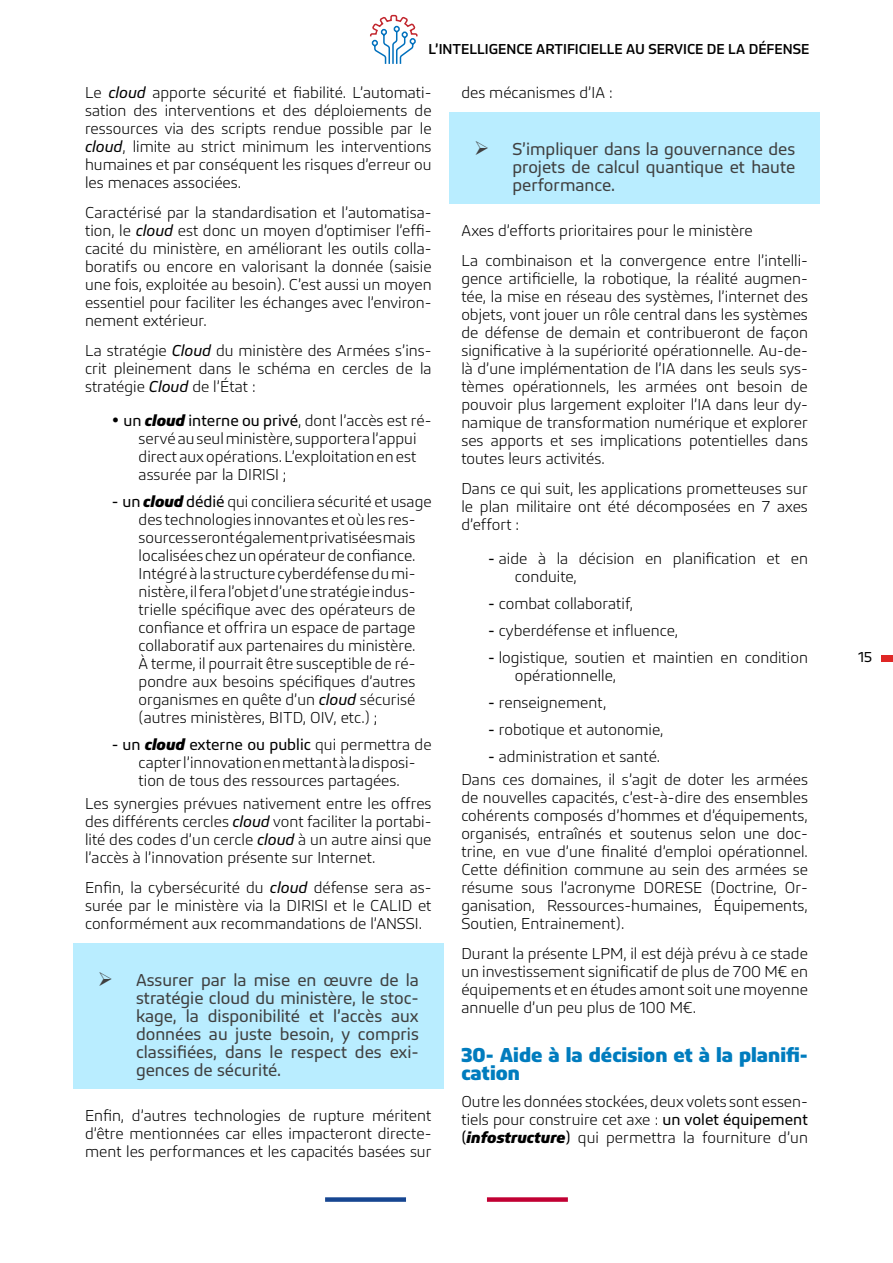
<style>
.page{position:relative;width:893px;height:1263px;background:#fff}
.page>*{position:absolute;margin:0;border:0;box-sizing:border-box;transform-origin:0 0}
.t1{font:700 21px/18px "Bega";color:#007cbe}
.t2{font:18px/18px "Bega";color:#404040;text-align:justify}
.t3{font:300 16.5px/18px "Bega";color:#000;text-align:justify}
.t4{font:500 15px "Bega";color:#000}
.t5{font:15px "Bega";color:#000}
.s1{font-weight:400;font-style:italic}
.s2{font-weight:400}
.s3{font-weight:700;font-style:italic}
</style>
<div class="page">
<div style="left:325px;top:1197px;width:81px;height:5px;background:#174691"></div>
<div style="left:487px;top:1197px;width:81px;height:5px;background:#c10033"></div>
<div style="left:881px;top:655px;width:12px;height:7px;background:#df2625"></div>
<svg style="left:370px;top:14px;width:48px;height:50px"></svg>
<div style="left:73px;top:944px;width:371px;height:145px;background:#b9edff"></div>
<div style="left:449px;top:113px;width:371px;height:91px;background:#b9edff"></div>
<p class="t4" style="left:428px;top:40px;width:382px">L’INTELLIGENCE ARTIFICIELLE AU SERVICE DE LA DÉFENSE</p>
<p class="t3" style="left:85px;top:83px;width:348px">Le <span class="s1">cloud</span> apporte sécurité et fiabilité. L’automati&shy;sation des interventions et des déploiements de ressources via des scripts rendue possible par le <span class="s1">cloud</span>, limite au strict minimum les interventions humaines et par conséquent les risques d’erreur ou les menaces associées.</p>
<p class="t3" style="left:85px;top:203px;width:348px">Caractérisé par la standardisation et l’automatisa&shy;tion, le <span class="s1">cloud</span> est donc un moyen d’optimiser l’effi&shy;cacité du ministère, en améliorant les outils colla&shy;boratifs ou encore en valorisant la donnée (saisie une fois, exploitée au besoin). C’est aussi un moyen essentiel pour faciliter les échanges avec l’environ&shy;nement extérieur.</p>
<p class="t3" style="left:85px;top:341px;width:348px">La stratégie <span class="s1">Cloud</span> du ministère des Armées s’ins&shy;crit pleinement dans le schéma en cercles de la stratégie <span class="s1">Cloud</span> de l’État :</p>
<p class="t3" style="left:139px;top:412px;width:294px;text-align:left;text-indent:-27px">• <span class="s2">un</span> <span class="s3">cloud</span> <span class="s2">interne ou privé</span>, dont l’accès est ré&shy;servé au seul ministère, supportera l’appui direct aux opérations. L’exploitation en est assurée par la DIRISI ;</p>
<p class="t3" style="left:139px;top:493px;width:294px;text-align:left;text-indent:-27px"><span class="s2">- un</span> <span class="s3">cloud</span> <span class="s2">dédié</span> qui conciliera sécurité et usage des technologies innovantes et où les res&shy;sources seront également privatisées mais localisées chez un opérateur de confiance.<br>Intégré à la structure cyberdéfense du mi&shy;nistère, il fera l’objet d’une stratégie indus&shy;trielle spécifique avec des opérateurs de confiance et offrira un espace de partage collaboratif aux partenaires du ministère.<br>À terme, il pourrait être susceptible de ré&shy;pondre aux besoins spécifiques d’autres organismes en quête d’un <span class="s1">cloud</span> sécurisé (autres ministères, BITD, OIV, etc.) ;</p>
<p class="t3" style="left:139px;top:736px;width:295px;text-align:left;text-indent:-27px"><span class="s2">- un</span> <span class="s3">cloud</span> <span class="s2">externe ou public</span> qui permettra de capter l’innovation en mettant à la disposi&shy;tion de tous des ressources partagées.</p>
<p class="t3" style="left:85px;top:794px;width:348px">Les synergies prévues nativement entre les offres des différents cercles <span class="s1">cloud</span> vont faciliter la portabi&shy;lité des codes d’un cercle <span class="s1">cloud</span> à un autre ainsi que l’accès à l’innovation présente sur Internet.</p>
<p class="t3" style="left:85px;top:878px;width:348px">Enfin, la cybersécurité du <span class="s1">cloud</span> défense sera as&shy;surée par le ministère via la DIRISI et le CALID et conformément aux recommandations de l’ANSSI.</p>
<p class="t3" style="left:461px;top:83px;width:153px">des mécanismes d’IA :</p>
<p class="t2" style="left:512px;top:140px;width:284px;text-indent:-38px">➢ S’impliquer dans la gouvernance des projets de calcul quantique et haute performance.</p>
<p class="t3" style="left:461px;top:215px;width:348px;line-height:30px">Axes d’efforts prioritaires pour le ministère<br>La combinaison et la convergence entre l’intelli-</p>
<p class="t3" style="left:461px;top:269px;width:348px">gence artificielle, la robotique, la réalité augmen&shy;tée, la mise en réseau des systèmes, l’internet des objets, vont jouer un rôle central dans les systèmes de défense de demain et contribueront de façon significative à la supériorité opérationnelle. Au-de&shy;là d’une implémentation de l’IA dans les seuls sys&shy;tèmes opérationnels, les armées ont besoin de pouvoir plus largement exploiter l’IA dans leur dy&shy;namique de transformation numérique et explorer ses apports et ses implications potentielles dans toutes leurs activités.</p>
<p class="t3" style="left:461px;top:479px;width:348px">Dans ce qui suit, les applications prometteuses sur le plan militaire ont été décomposées en 7 axes d’effort :</p>
<p class="t3" style="left:515px;top:550px;width:294px;text-indent:-27px"><span class="s2">-</span> aide à la décision en planification et en conduite,</p>
<p class="t3" style="left:488px;top:595px;width:146px"><span class="s2">-</span> combat collaboratif,</p>
<p class="t3" style="left:488px;top:622px;width:191px"><span class="s2">-</span> cyberdéfense et influence,</p>
<p class="t3" style="left:515px;top:649px;width:294px;text-indent:-27px"><span class="s2">-</span> logistique, soutien et maintien en condition opérationnelle,</p>
<p class="t3" style="left:488px;top:694px;width:120px"><span class="s2">-</span> renseignement,</p>
<p class="t3" style="left:488px;top:721px;width:177px"><span class="s2">-</span> robotique et autonomie,</p>
<p class="t3" style="left:461px;top:745px;width:348px;line-height:22.5px;text-indent:27px"><span class="s2">-</span> administration et santé.<br>Dans ces domaines, il s’agit de doter les armées</p>
<p class="t3" style="left:461px;top:788px;width:348px">de nouvelles capacités, c’est-à-dire des ensembles cohérents composés d’hommes et d’équipements, organisés, entraînés et soutenus selon une doc&shy;trine, en vue d’une finalité d’emploi opérationnel.<br>Cette définition commune au sein des armées se résume sous l’acronyme DORESE (Doctrine, Or&shy;ganisation, Ressources-humaines, Équipements, Soutien, Entrainement).</p>
<p class="t3" style="left:461px;top:944px;width:348px">Durant la présente LPM, il est déjà prévu à ce stade un investissement significatif de plus de 700 M€ en équipements et en études amont soit une moyenne annuelle d’un peu plus de 100 M€.</p>
<p class="t1" style="left:461px;top:1046px;width:348px">30- Aide à la décision et à la planifi&shy;cation</p>
<p class="t3" style="left:461px;top:1092px;width:348px">Outre les données stockées, deux volets sont essen&shy;tiels pour construire cet axe : <span class="s2">un volet équipement (</span><span class="s3">infostructure</span><span class="s2">)</span> qui permettra la fourniture d’un</p>
<p class="t2" style="left:136px;top:971px;width:284px;text-indent:-38px">➢ Assurer par la mise en œuvre de la stratégie cloud du ministère, le stoc&shy;kage, la disponibilité et l’accès aux données au juste besoin, y compris classifiées, dans le respect des exi&shy;gences de sécurité.</p>
<p class="t3" style="left:85px;top:1106px;width:348px">Enfin, d’autres technologies de rupture méritent d’être mentionnées car elles impacteront directe&shy;ment les performances et les capacités basées sur</p>
<p class="t5" style="left:858px;top:648px;width:15px">15</p>
</div>
